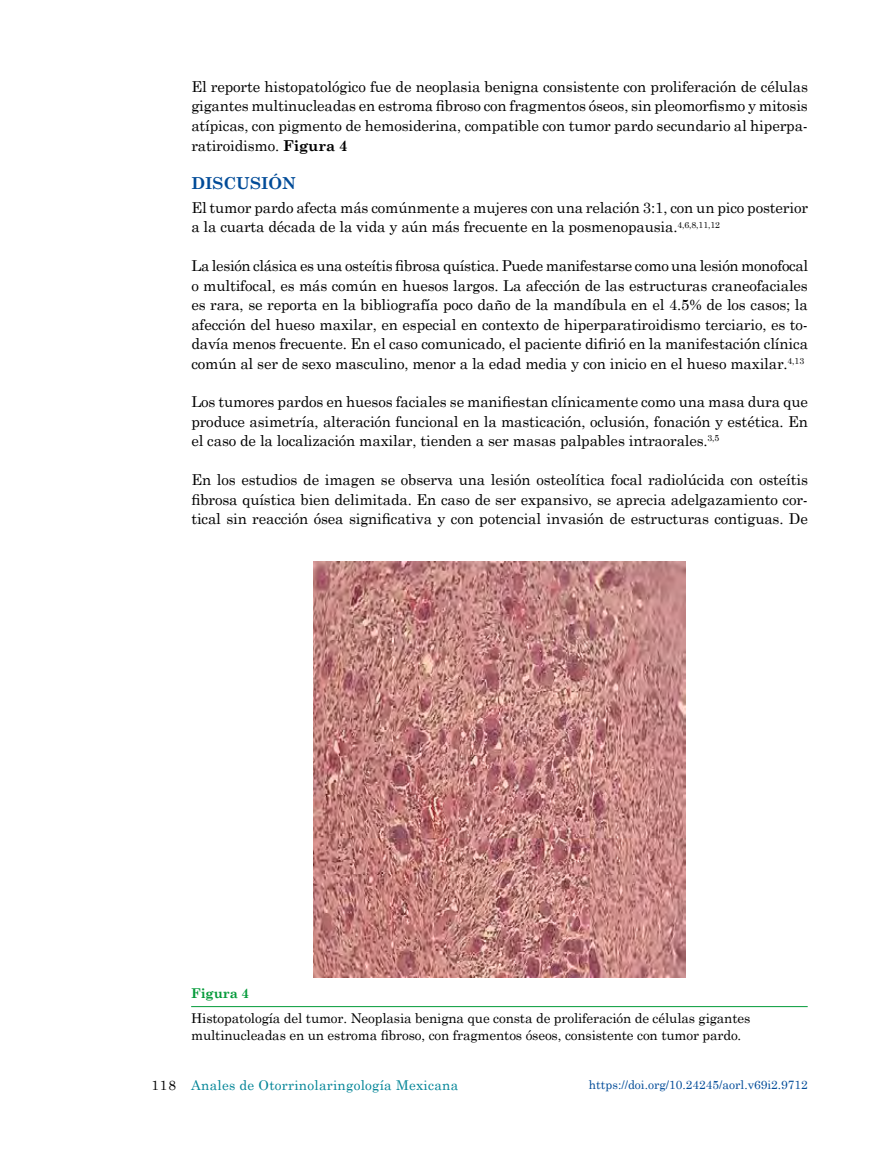
<style>
.page{position:relative;width:893px;height:1149px;background:#fff}
.page>*{position:absolute;margin:0;border:0;box-sizing:border-box;transform-origin:0 0}
.t1{font:700 16.5px "Century Schoolbook";color:#004b98}
.t2{font:15px/19.5px "Century Schoolbook";letter-spacing:-.01em;color:#000;text-align:justify}
.t3{font:13.5px/16.5px "Century Schoolbook";letter-spacing:-.01em;color:#000}
.t4{font:13.5px "Century Schoolbook";letter-spacing:.02em;color:#008496}
.t5{font:700 13.5px "Century Schoolbook";letter-spacing:-.01em;color:#039a39}
.t6{font:12px "Century Schoolbook";color:#004b98}
.s1{font-weight:700}
.s2{color:#000}
</style>
<div class="page">
<hr style="left:191px;top:1005px;width:617px;height:1px;background:#039a39">
<img style="left:314px;top:561px;width:372px;height:416px">
<p class="t2" style="left:191px;top:76px;width:618px">El reporte histopatológico fue de neoplasia benigna consistente con proliferación de células gigantes multinucleadas en estroma fibroso con fragmentos óseos, sin pleomorfismo y mitosis atípicas, con pigmento de hemosiderina, compatible con tumor pardo secundario al hiperpa&shy;ratiroidismo. <span class="s1">Figura 4</span></p>
<p class="t1" style="left:191px;top:173px;width:106px">DISCUSIÓN</p>
<p class="t2" style="left:191px;top:197px;width:618px">El tumor pardo afecta más comúnmente a mujeres con una relación 3:1, con un pico posterior a la cuarta década de la vida y aún más frecuente en la posmenopausia.<sup>4,6,8,11,12</sup></p>
<p class="t2" style="left:191px;top:255px;width:618px">La lesión clásica es una osteítis fibrosa quística. Puede manifestarse como una lesión monofocal o multifocal, es más común en huesos largos. La afección de las estructuras craneofaciales es rara, se reporta en la bibliografía poco daño de la mandíbula en el 4.5% de los casos; la afección del hueso maxilar, en especial en contexto de hiperparatiroidismo terciario, es to&shy;davía menos frecuente. En el caso comunicado, el paciente difirió en la manifestación clínica común al ser de sexo masculino, menor a la edad media y con inicio en el hueso maxilar.<sup>4,13</sup></p>
<p class="t2" style="left:191px;top:392px;width:618px">Los tumores pardos en huesos faciales se manifiestan clínicamente como una masa dura que produce asimetría, alteración funcional en la masticación, oclusión, fonación y estética. En el caso de la localización maxilar, tienden a ser masas palpables intraorales.<sup>3,5</sup></p>
<p class="t2" style="left:191px;top:469px;width:618px">En los estudios de imagen se observa una lesión osteolítica focal radiolúcida con osteítis fibrosa quística bien delimitada. En caso de ser expansivo, se aprecia adelgazamiento cor&shy;tical sin reacción ósea significativa y con potencial invasión de estructuras contiguas. De</p>
<p class="t5" style="left:191px;top:984px;width:60px">Figura 4</p>
<p class="t3" style="left:191px;top:1009px;width:561px">Histopatología del tumor. Neoplasia benigna que consta de proliferación de células gigantes multinucleadas en un estroma fibroso, con fragmentos óseos, consistente con tumor pardo.</p>
<p class="t4" style="left:151px;top:1076px;width:308px"><span class="s2">118</span> Anales de Otorrinolaringología Mexicana</p>
<p class="t6" style="left:589px;top:1077px;width:220px">https://doi.org/10.24245/aorl.v69i2.9712</p>
</div>
